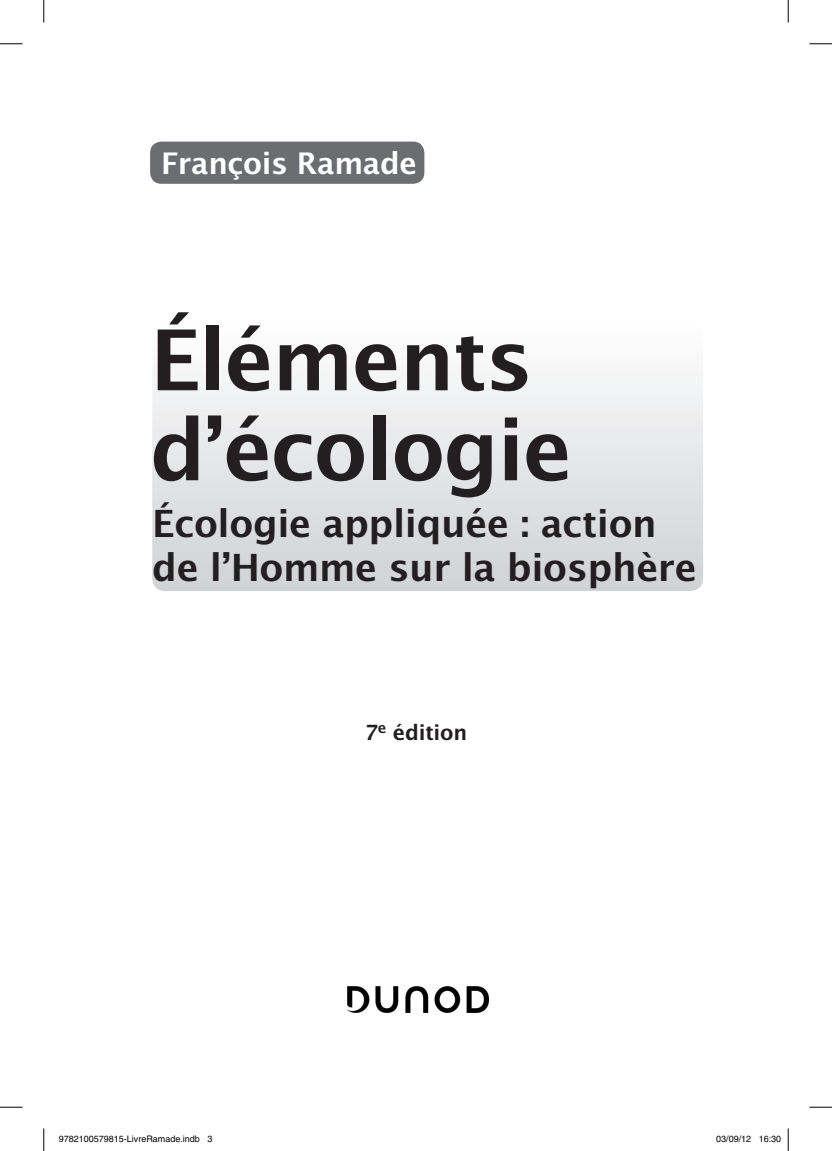
<style>
.page{position:relative;width:832px;height:1151px;background:#fff}
.page>*{position:absolute;margin:0;border:0;box-sizing:border-box;transform-origin:0 0}
.p1-Titre{font:600 84px/90px "Semi Lucid";letter-spacing:-.02em;color:#231f20}
.SousTitre{font:600 37.5px/43.5px "Semi Lucid";letter-spacing:-.01em;color:#231f20}
.p3-auteur{font:600 29.7px "Semi Lucid";letter-spacing:-.01em;color:#fff}
.EditionNum{font:600 21px "Semi Lucid";letter-spacing:-.01em;color:#231f20}
.t1{font:9px "Helvetica";color:#000}
</style>
<div class="page">
<div style="left:150px;top:142px;width:274px;height:42px;background:#6c6d70;border-radius:11px"></div>
<svg style="left:152px;top:377px;width:551px;height:214px"></svg>
<svg style="left:0;top:44px;width:22px;height:1px"></svg>
<svg style="left:809px;top:44px;width:23px;height:1px"></svg>
<svg style="left:0;top:1106px;width:22px;height:1px"></svg>
<svg style="left:809px;top:1106px;width:23px;height:1px"></svg>
<svg style="left:44px;top:0;width:1px;height:23px"></svg>
<svg style="left:44px;top:1128px;width:1px;height:23px"></svg>
<svg style="left:788px;top:0;width:1px;height:23px"></svg>
<svg style="left:788px;top:1128px;width:1px;height:23px"></svg>
<img style="left:348px;top:986px;width:140px;height:26px">
<p class="p3-auteur" style="left:161px;top:146px;width:257px">François Ramade</p>
<p class="p1-Titre" style="left:150px;top:315px;width:423px">Éléments d’écologie</p>
<p class="SousTitre" style="left:152px;top:502px;width:546px">Écologie appliquée : action de l’Homme sur la biosphère</p>
<p class="EditionNum" style="left:365px;top:720px;width:104px">7<sup>e</sup> édition</p>
<p class="t1" style="left:59px;top:1133px;width:155px">9782100579815-LivreRamade.indb 3</p>
<p class="t1" style="left:716px;top:1133px;width:67px">03/09/12 16:30</p>
</div>
